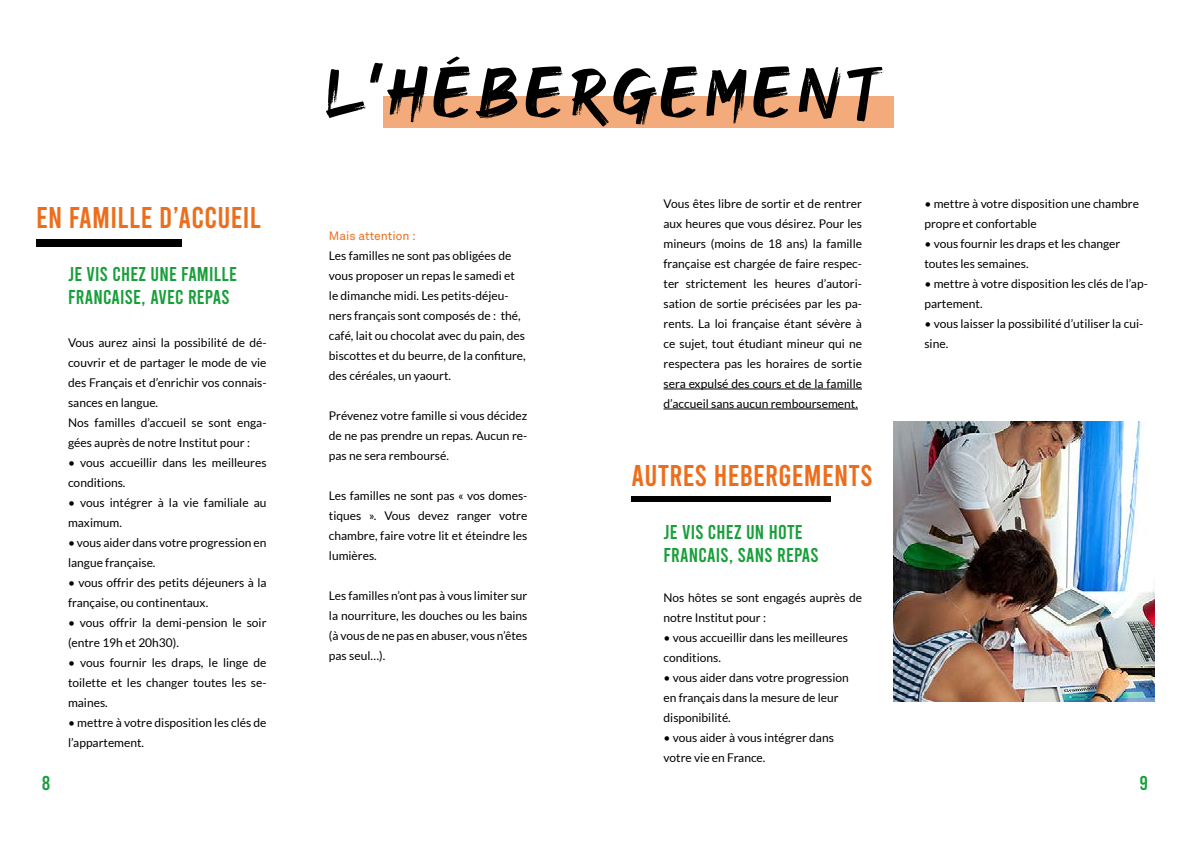
<style>
.page{position:relative;width:1191px;height:842px;background:#fff}
.page>*{position:absolute;margin:0;border:0;box-sizing:border-box;transform-origin:0 0}
.t1{font:70px "GOODBRUSH";letter-spacing:.1em;color:#000}
.t2{font:30px "Bebas";letter-spacing:.01em;color:#ec6e1d}
.t3{font:20px/23px "Bebas";letter-spacing:.01em;color:#179f39}
.t4{font:12px/20px "Lato";color:#000}
.t5{font:12px "Akkurat";color:#ec6e1d}
</style>
<div class="page">
<img style="left:893px;top:421px;width:262px;height:281px">
<hr style="left:663px;top:389px;width:199px;height:1px;background:#000">
<hr style="left:663px;top:409px;width:195px;height:1px;background:#000">
<div style="left:631px;top:496px;width:200px;height:6px;background:#000"></div>
<div style="left:36px;top:240px;width:146px;height:7px;background:#000"></div>
<div style="left:383px;top:96px;width:510px;height:32px;background:#f4ab7c"></div>
<h2 class="t2" style="left:36px;top:203px;width:227px">EN FAMILLE D’ACCUEIL</h2>
<h3 class="t3" style="left:68px;top:262px;width:170px">JE VIS CHEZ UNE FAMILLE<br>FRANCAISE, AVEC REPAS</h3>
<p class="t4" style="left:68px;top:332px;width:200px">Vous aurez ainsi la possibilité de dé&shy;couvrir et de partager le mode de vie des Français et d’enrichir vos connais&shy;sances en langue.<br>Nos familles d’accueil se sont enga&shy;gées auprès de notre Institut pour :</p>
<p class="t4" style="left:68px;top:452px;width:200px">• vous accueillir dans les meilleures conditions.</p>
<p class="t4" style="left:68px;top:492px;width:200px">• vous intégrer à la vie familiale au maximum.</p>
<p class="t4" style="left:68px;top:532px;width:200px">• vous aider dans votre progression en langue française.</p>
<p class="t4" style="left:68px;top:572px;width:200px">• vous offrir des petits déjeuners à la française, ou continentaux.</p>
<p class="t4" style="left:68px;top:612px;width:200px">• vous offrir la demi-pension le soir (entre 19h et 20h30).</p>
<p class="t4" style="left:68px;top:652px;width:200px;text-align:justify">• vous fournir les draps, le linge de toilette et les changer toutes les se&shy;maines.</p>
<p class="t4" style="left:68px;top:712px;width:200px">• mettre à votre disposition les clés de l’appartement.</p>
<h1 class="t1" style="left:326px;top:53px;width:556px">L’HÉBERGEMENT</h1>
<p class="t5" style="left:329px;top:229px;width:88px">Mais attention :</p>
<p class="t4" style="left:329px;top:246px;width:198px">Les familles ne sont pas obligées de vous proposer un repas le samedi et le dimanche midi. Les petits-déjeu&shy;ners français sont composés de : thé, café, lait ou chocolat avec du pain, des biscottes et du beurre, de la confiture, des céréales, un yaourt.</p>
<p class="t4" style="left:329px;top:406px;width:200px;text-align:justify">Prévenez votre famille si vous décidez de ne pas prendre un repas. Aucun re&shy;pas ne sera remboursé.</p>
<p class="t4" style="left:329px;top:486px;width:200px;text-align:justify">Les familles ne sont pas « vos domes&shy;tiques ». Vous devez ranger votre chambre, faire votre lit et éteindre les lumières.</p>
<p class="t4" style="left:329px;top:586px;width:200px;text-align:justify">Les familles n’ont pas à vous limiter sur la nourriture, les douches ou les bains (à vous de ne pas en abuser, vous n’êtes pas seul…).</p>
<p class="t4" style="left:663px;top:194px;width:200px;text-align:justify">Vous êtes libre de sortir et de rentrer aux heures que vous désirez. Pour les mineurs (moins de 18 ans) la famille française est chargée de faire respec&shy;ter strictement les heures d’autori&shy;sation de sortie précisées par les pa&shy;rents. La loi française étant sévère à ce sujet, tout étudiant mineur qui ne respectera pas les horaires de sortie sera expulsé des cours et de la famille d’accueil sans aucun remboursement.</p>
<h2 class="t2" style="left:631px;top:461px;width:241px">AUTRES HEBERGEMENTS</h2>
<h3 class="t3" style="left:663px;top:520px;width:155px">JE VIS CHEZ UN HOTE<br>FRANCAIS, SANS REPAS</h3>
<p class="t4" style="left:663px;top:587px;width:200px">Nos hôtes se sont engagés auprès de notre Institut pour :</p>
<p class="t4" style="left:663px;top:627px;width:186px">• vous accueillir dans les meilleures conditions.</p>
<p class="t4" style="left:663px;top:667px;width:187px">• vous aider dans votre progression en français dans la mesure de leur disponibilité.</p>
<p class="t4" style="left:663px;top:727px;width:172px">• vous aider à vous intégrer dans votre vie en France.</p>
<p class="t4" style="left:924px;top:194px;width:216px">• mettre à votre disposition une chambre propre et confortable</p>
<p class="t4" style="left:924px;top:234px;width:197px">• vous fournir les draps et les changer toutes les semaines.</p>
<p class="t4" style="left:924px;top:274px;width:225px">• mettre à votre disposition les clés de l’ap&shy;partement.</p>
<p class="t4" style="left:924px;top:314px;width:220px">• vous laisser la possibilité d’utiliser la cui&shy;sine.</p>
<h3 class="t3" style="left:42px;top:771px;width:10px">8</h3>
<h3 class="t3" style="left:1140px;top:771px;width:10px">9</h3>
</div>
